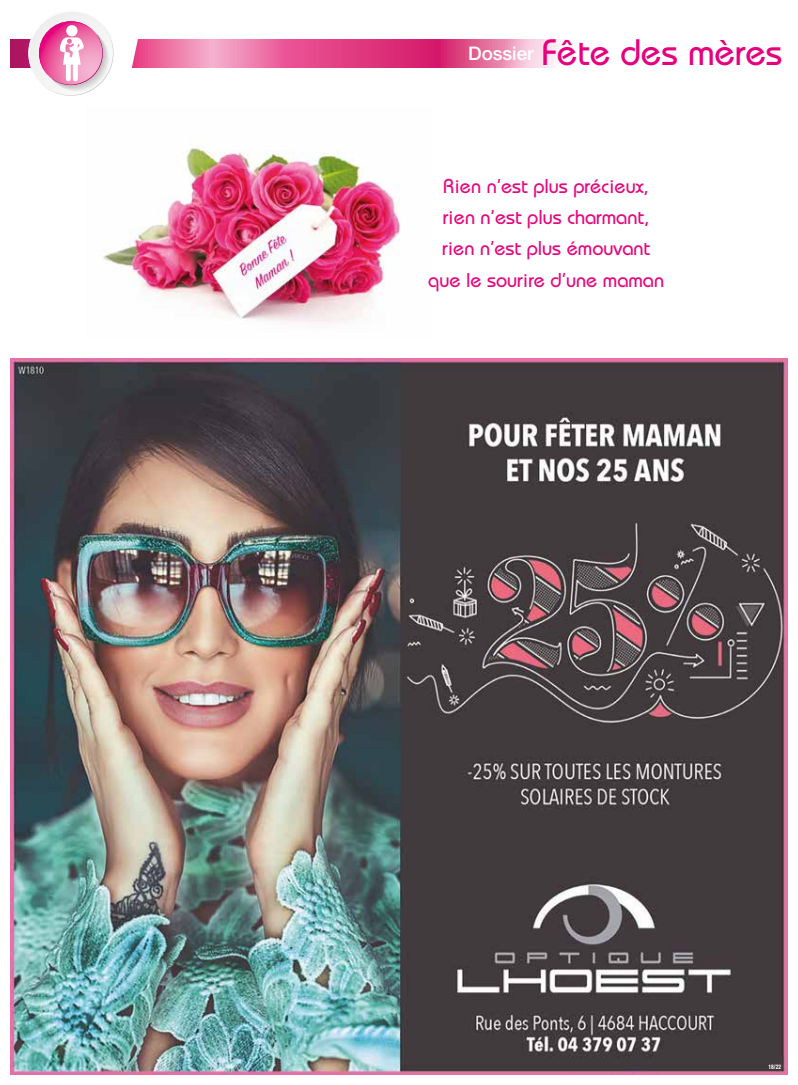
<style>
.page{position:relative;width:798px;height:1085px;background:#fff}
.page>*{position:absolute;margin:0;border:0;box-sizing:border-box;transform-origin:0 0}
.t1{font:500 36.88px "Bauhaus";color:#e6007d}
.t2{font:500 20px/31.2px "Bauhaus";color:#e5077e;text-align:center}
.t3{font:700 condensed 6.25px "Helvetica Neue";color:#fff;scale:.9 1}
.s1{font-family:"Helvetica Neue";font-size:18.75px;color:#fff}
</style>
<div class="page">
<svg style="left:11px;top:39px;width:485px;height:28px;background:#e25591"></svg>
<svg style="left:496px;top:39px;width:65px;height:29px;background:#f5c5d8"></svg>
<svg style="left:28px;top:12px;width:111px;height:84px"></svg>
<div style="left:66px;top:25px;width:11px;height:11px;background:#fff;border-radius:50%"></div>
<img style="left:11px;top:359px;width:776px;height:715px">
<img style="left:103px;top:147px;width:297px;height:176px">
<h1 class="t1" style="left:468px;top:30px;width:315px"><span class="s1">Dossier</span> Fête des mères</h1>
<p class="t2" style="left:428px;top:170px;width:237px">Rien n’est plus précieux, rien n’est plus charmant, rien n’est plus émouvant que le sourire d’une maman</p>
<p class="t3" style="left:768px;top:1063px;width:16px">18/22</p>
</div>
